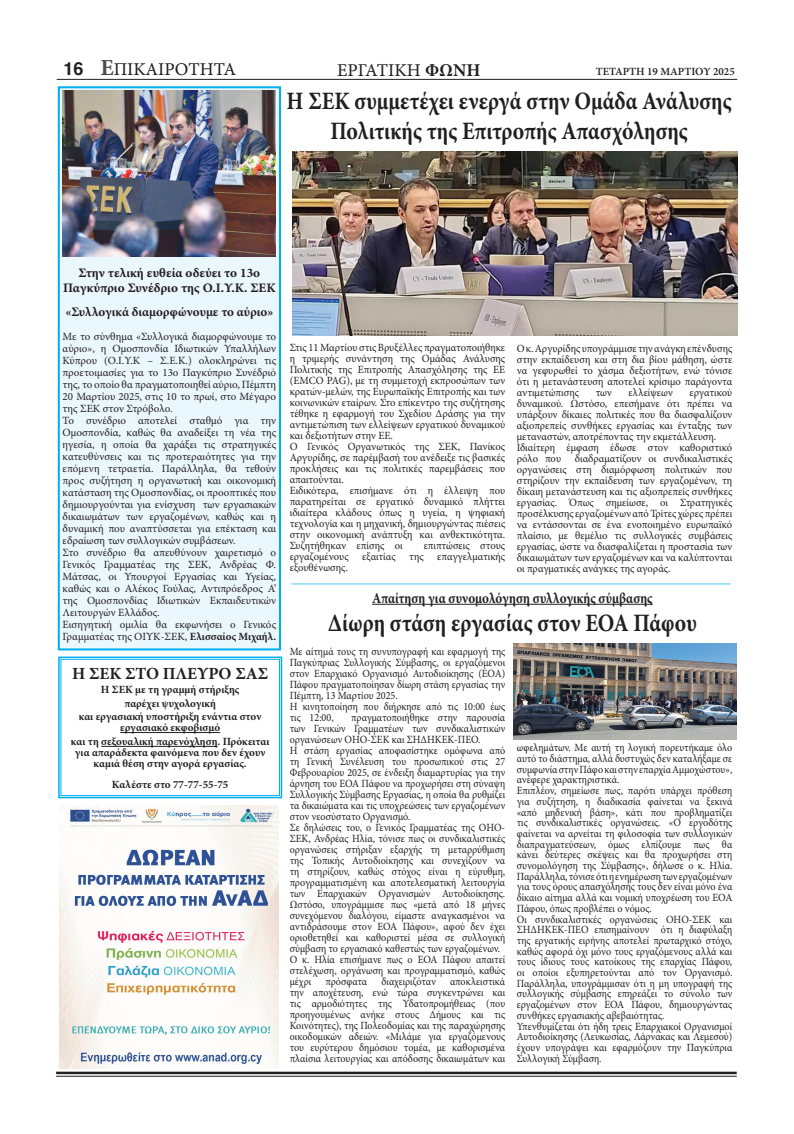
<style>
.page{position:relative;width:794px;height:1134px;background:#fff}
.page>*{position:absolute;margin:0;border:0;box-sizing:border-box;transform-origin:0 0}
.t1{font:700 25px/30px "Minion Pro";color:#231f20;text-align:center;scale:.87 1}
.t2{font:18px "Minion Pro Capt";color:#231f20}
.t3{font:700 18px "Helvetica";color:#231f20}
.t4{font:700 17px "Minion Pro";color:#231f20}
.t5{font:700 15px "Minion Pro";letter-spacing:.005em;color:#231f20;scale:.87 1}
.t6{font:13px "Minion Pro Bold Capt";color:#231f20}
.t7{font:700 13px "Minion Pro";color:#231f20}
.t8{font:11px/11px "Minion Pro";color:#231f20;text-align:justify;scale:.92 1}
.t9{font:11px/11px "Minion Pro";color:#231f20;text-align:justify;scale:.96 1}
.t10{font:11px/12px "Minion Pro";color:#231f20;text-align:justify}
.t11{font:700 11px/11px "Minion Pro";color:#231f20;text-align:center}
.t12{font:600 11px "Minion Pro";color:#231f20}
.s1{font-family:"Minion Pro";font-weight:700;font-size:23px;color:#4b4c4d}
.s2{font-family:"Minion Pro";font-weight:700}
.s3{font-weight:700}
</style>
<div class="page">
<svg style="left:58px;top:656px;width:225px;height:143px"></svg>
<div style="left:61px;top:659px;width:219px;height:137px;border:1px solid #00aeef"></div>
<hr style="left:291px;top:583px;width:440px;height:1px;background:#00aeef">
<div style="left:59px;top:87px;width:221px;height:562px;background:#eaf7fd"></div>
<div style="left:58px;top:86px;width:223px;height:564px;border:2px solid #00aeef"></div>
<img style="left:62px;top:91px;width:213px;height:166px">
<img style="left:60px;top:805px;width:218px;height:264px">
<img style="left:292px;top:151px;width:445px;height:185px">
<hr style="left:372px;top:604px;width:280px;height:1px;background:#231f20">
<img style="left:514px;top:643px;width:222px;height:97px">
<hr style="left:56px;top:1072px;width:680px;height:2px;background:#231f20">
<hr style="left:56px;top:1076px;width:680px;height:1px;background:#231f20">
<hr style="left:57px;top:79px;width:680px;height:1px;background:#231f20">
<p class="t3" style="left:63px;top:58px;width:22px">16</p>
<p class="t2" style="left:100px;top:58px;width:137px"><span class="s1">Ε</span>ΠΙΚΑΙΡΟΤΗΤΑ</p>
<p class="t2" style="left:337px;top:59px;width:145px">ΕΡΓΑΤΙΚΗ <span class="s2">ΦΩΝΗ</span></p>
<p class="t12" style="left:596px;top:64px;width:141px">ΤΕΤΑΡΤΗ 19 ΜΑΡΤΙΟΥ 2025</p>
<p class="t1" style="left:287px;top:86px;width:513px">Η ΣΕΚ συμμετέχει ενεργά στην Ομάδα Ανάλυσης<br>Πολιτικής της Επιτροπής Απασχόλησης</p>
<p class="t6" style="left:79px;top:265px;width:183px">Στην τελική ευθεία οδεύει το 13ο</p>
<p class="t6" style="left:63px;top:280px;width:214px">Παγκύπριο Συνέδριο της Ο.Ι.Υ.Κ. ΣΕΚ</p>
<p class="t7" style="left:65px;top:302px;width:209px">«Συλλογικά διαμορφώνουμε το αύριο»</p>
<p class="t10" style="left:63px;top:330px;width:215px">Με το σύνθημα «Συλλογικά διαμορφώνουμε το αύριο», η Ομοσπονδία Ιδιωτικών Υπαλλήλων Κύπρου (Ο.Ι.Υ.Κ – Σ.Ε.Κ.) ολοκληρώνει τις προετοιμασίες για το 13ο Παγκύπριο Συνέδριό της, το οποίο θα πραγματοποιηθεί αύριο, Πέμπτη 20 Μαρτίου 2025, στις 10 το πρωί, στο Μέγαρο της ΣΕΚ στον Στρόβολο.</p>
<p class="t10" style="left:63px;top:414px;width:215px">Το συνέδριο αποτελεί σταθμό για την Ομοσπονδία, καθώς θα αναδείξει τη νέα της ηγεσία, η οποία θα χαράξει τις στρατηγικές κατευθύνσεις και τις προτεραιότητες για την επόμενη τετραετία. Παράλληλα, θα τεθούν προς συζήτηση η οργανωτική και οικονομική κατάσταση της Ομοσπονδίας, οι προοπτικές που δημιουργούνται για ενίσχυση των εργασιακών δικαιωμάτων των εργαζομένων, καθώς και η δυναμική που αναπτύσσεται για επέκταση και εδραίωση των συλλογικών συμβάσεων.</p>
<p class="t10" style="left:63px;top:546px;width:215px">Στο συνέδριο θα απευθύνουν χαιρετισμό ο Γενικός Γραμματέας της ΣΕΚ, Ανδρέας Φ.<br>Μάτσας, οι Υπουργοί Εργασίας και Υγείας, καθώς και ο Αλέκος Γούλας, Αντιπρόεδρος Α’ της Ομοσπονδίας Ιδιωτικών Εκπαιδευτικών Λειτουργών Ελλάδος.</p>
<p class="t10" style="left:63px;top:618px;width:215px">Εισηγητική ομιλία θα εκφωνήσει ο Γενικός<br>Γραμματέας της ΟΙΥΚ-ΣΕΚ, <span class="s3">Ελισσαίος Μιχαήλ.</span></p>
<p class="t4" style="left:72px;top:661px;width:197px">Η ΣΕΚ ΣΤΟ ΠΛΕΥΡΟ ΣΑΣ</p>
<p class="t11" style="left:101px;top:684px;width:140px">Η ΣΕΚ με τη γραμμή στήριξης</p>
<p class="t11" style="left:124px;top:697px;width:93px">παρέχει ψυχολογική</p>
<p class="t11" style="left:79px;top:711px;width:184px">και εργασιακή υποστήριξη ενάντια στον εργασιακό εκφοβισμό</p>
<p class="t11" style="left:71px;top:736px;width:200px">και τη σεξουαλική παρενόχληση. Πρόκειται για απαράδεκτα φαινόμενα που δεν έχουν καμιά θέση στην αγορά εργασίας.</p>
<p class="t11" style="left:112px;top:779px;width:118px">Καλέστε στο 77-77-55-75</p>
<p class="t9" style="left:290px;top:342px;width:226px">Στις 11 Μαρτίου στις Βρυξέλλες πραγματοποιήθηκε η τριμερής συνάντηση της Ομάδας Ανάλυσης Πολιτικής της Επιτροπής Απασχόλησης της ΕΕ (EMCO PAG), με τη συμμετοχή εκπροσώπων των κρατών-μελών, της Ευρωπαϊκής Επιτροπής και των κοινωνικών εταίρων. Στο επίκεντρο της συζήτησης τέθηκε η εφαρμογή του Σχεδίου Δράσης για την αντιμετώπιση των ελλείψεων εργατικού δυναμικού και δεξιοτήτων στην ΕΕ.</p>
<p class="t9" style="left:290px;top:441px;width:226px">Ο Γενικός Οργανωτικός της ΣΕΚ, Πανίκος Αργυρίδης, σε παρέμβασή του ανέδειξε τις βασικές προκλήσεις και τις πολιτικές παρεμβάσεις που απαιτούνται.</p>
<p class="t9" style="left:290px;top:485px;width:226px">Ειδικότερα, επισήμανε ότι η έλλειψη που παρατηρείται σε εργατικό δυναμικό πλήττει ιδιαίτερα κλάδους όπως η υγεία, η ψηφιακή τεχνολογία και η μηχανική, δημιουργώντας πιέσεις στην οικονομική ανάπτυξη και ανθεκτικότητα.<br>Συζητήθηκαν επίσης οι</p>
<p class="t9" style="left:290px;top:540px;width:226px;text-indent:134px">επιπτώσεις στους εργαζομένους εξαιτίας της επαγγελματικής εξουθένωσης.</p>
<p class="t9" style="left:517px;top:343px;width:226px">Ο κ. Αργυρίδης υπογράμμισε την ανάγκη επένδυσης στην εκπαίδευση και στη δια βίου μάθηση, ώστε να γεφυρωθεί το χάσμα δεξιοτήτων, ενώ τόνισε ότι η μετανάστευση αποτελεί κρίσιμο παράγοντα αντιμετώπισης</p>
<p class="t9" style="left:595px;top:387px;width:18px">των</p>
<p class="t9" style="left:628px;top:387px;width:48px">ελλείψεων</p>
<p class="t9" style="left:517px;top:387px;width:226px;text-indent:173px">εργατικού δυναμικού. Ωστόσο, επεσήμανε ότι πρέπει να υπάρξουν δίκαιες πολιτικές που θα διασφαλίζουν αξιοπρεπείς συνθήκες εργασίας και ένταξης των μεταναστών, αποτρέποντας την εκμετάλλευση.</p>
<p class="t9" style="left:517px;top:442px;width:226px">Ιδιαίτερη έμφαση έδωσε στον καθοριστικό ρόλο που</p>
<p class="t9" style="left:517px;top:453px;width:226px;text-indent:58px">διαδραματίζουν οι συνδικαλιστικές οργανώσεις στη διαμόρφωση πολιτικών που στηρίζουν την εκπαίδευση των εργαζομένων, τη δίκαιη μετανάστευση και τις αξιοπρεπείς συνθήκες εργασίας. Όπως σημείωσε, οι Στρατηγικές προσέλκυσης εργαζομένων από Τρίτες χώρες πρέπει να εντάσσονται σε ένα ενοποιημένο ευρωπαϊκό πλαίσιο, με θεμέλιο τις συλλογικές συμβάσεις εργασίας, ώστε να διασφαλίζεται η προστασία των δικαιωμάτων των εργαζομένων και να καλύπτονται οι πραγματικές ανάγκες της αγοράς.</p>
<p class="t5" style="left:372px;top:587px;width:324px">Απαίτηση για συνομολόγηση συλλογικής σύμβασης</p>
<p class="t1" style="left:328px;top:608px;width:426px">Δίωρη στάση εργασίας στον ΕΟΑ Πάφου</p>
<p class="t8" style="left:290px;top:646px;width:236px">Με αίτημά τους τη συνυπογραφή και εφαρμογή της Παγκύπριας Συλλογικής Σύμβασης, οι εργαζόμενοι στον Επαρχιακό Οργανισμό Αυτοδιοίκησης (ΕΟΑ)<br>Πάφου πραγματοποίησαν δίωρη στάση εργασίας την Πέμπτη, 13 Μαρτίου 2025.</p>
<p class="t8" style="left:290px;top:701px;width:236px">Η κινητοποίηση που διήρκησε από τις 10:00 έως τις 12:00,</p>
<p class="t8" style="left:290px;top:712px;width:236px;text-indent:62px">πραγματοποιήθηκε στην παρουσία των Γενικών Γραμματέων των συνδικαλιστικών οργανώσεων ΟΗΟ-ΣΕΚ και ΣΗΔΗΚΕΚ-ΠΕΟ.</p>
<p class="t8" style="left:290px;top:745px;width:236px">Η στάση εργασίας αποφασίστηκε ομόφωνα από τη Γενική Συνέλευση του προσωπικού στις 27<br>Φεβρουαρίου 2025, σε ένδειξη διαμαρτυρίας για την άρνηση του ΕΟΑ Πάφου να προχωρήσει στη σύναψη Συλλογικής Σύμβασης Εργασίας, η οποία θα ρυθμίζει τα δικαιώματα και τις υποχρεώσεις των εργαζομένων στον νεοσύστατο Οργανισμό.</p>
<p class="t8" style="left:290px;top:822px;width:236px">Σε δηλώσεις του, ο Γενικός Γραμματέας της ΟΗΟ-ΣΕΚ, Ανδρέας Ηλία, τόνισε πως οι συνδικαλιστικές οργανώσεις στήριξαν εξαρχής τη μεταρρύθμιση της Τοπικής Αυτοδιοίκησης και συνεχίζουν να τη στηρίζουν, καθώς στόχος είναι η εύρυθμη, προγραμματισμένη και αποτελεσματική λειτουργία των Επαρχιακών Οργανισμών Αυτοδιοίκησης.<br>Ωστόσο, υπογράμμισε πως «μετά από 18 μήνες συνεχόμενου διαλόγου, είμαστε αναγκασμένοι να αντιδράσουμε στον ΕΟΑ Πάφου», αφού δεν έχει οριοθετηθεί και καθοριστεί μέσα σε συλλογική σύμβαση το εργασιακό καθεστώς των εργαζομένων.</p>
<p class="t8" style="left:290px;top:954px;width:236px">Ο κ. Ηλία επισήμανε πως ο ΕΟΑ Πάφου απαιτεί στελέχωση, οργάνωση και προγραμματισμό, καθώς μέχρι</p>
<p class="t8" style="left:517px;top:742px;width:236px;line-height:10.7px">ωφελημάτων. Με αυτή τη λογική πορευτήκαμε όλο αυτό το διάστημα, αλλά δυστυχώς δεν καταλήξαμε σε συμφωνία στην Πάφο και στην επαρχία Αμμοχώστου», ανέφερε χαρακτηριστικά.</p>
<p class="t8" style="left:517px;top:785px;width:236px;line-height:10.7px">Επιπλέον, σημείωσε πως, παρότι υπάρχει πρόθεση για συζήτηση, η διαδικασία φαίνεται να ξεκινά «από μηδενική βάση», κάτι που προβληματίζει τις συνδικαλιστικές οργανώσεις. «Ο εργοδότης φαίνεται να αρνείται τη φιλοσοφία των συλλογικών διαπραγματεύσεων, όμως ελπίζουμε πως θα κάνει δεύτερες σκέψεις και θα προχωρήσει στη συνομολόγηση της Σύμβασης», δήλωσε ο κ. Ηλία.<br>Παράλληλα, τόνισε ότι η ενημέρωση των εργαζομένων για τους όρους απασχόλησής τους δεν είναι μόνο ένα δίκαιο αίτημα αλλά και νομική υποχρέωση του ΕΟΑ Πάφου, όπως προβλέπει ο νόμος.</p>
<p class="t8" style="left:517px;top:914px;width:236px;line-height:10.7px">Οι συνδικαλιστικές οργανώσεις ΟΗΟ-ΣΕΚ και ΣΗΔΗΚΕΚ-ΠΕΟ επισημαίνουν ότι η διαφύλαξη της εργατικής ειρήνης αποτελεί πρωταρχικό στόχο, καθώς αφορά όχι μόνο τους εργαζόμενους αλλά και τους ίδιους τους κατοίκους της επαρχίας Πάφου, οι οποίοι εξυπηρετούνται από τον Οργανισμό.<br>Παράλληλα, υπογράμμισαν ότι η μη υπογραφή της συλλογικής σύμβασης επηρεάζει το σύνολο των εργαζομένων στον ΕΟΑ Πάφου, δημιουργώντας συνθήκες εργασιακής αβεβαιότητας.</p>
<p class="t8" style="left:517px;top:1021px;width:236px;line-height:10.7px">Υπενθυμίζεται ότι ήδη τρεις Επαρχιακοί Οργανισμοί Αυτοδιοίκησης (Λευκωσίας, Λάρνακας και Λεμεσού) έχουν υπογράψει και εφαρμόζουν την Παγκύπρια Συλλογική Σύμβαση.</p>
<p class="t8" style="left:325px;top:976px;width:47px">πρόσφατα</p>
<p class="t8" style="left:381px;top:976px;width:61px">διαχειριζόταν</p>
<p class="t8" style="left:290px;top:976px;width:236px;text-indent:160px">αποκλειστικά την αποχέτευση, ενώ τώρα συγκεντρώνει και τις αρμοδιότητες της Υδατοπρομήθειας (που προηγουμένως ανήκε στους Δήμους και τις Κοινότητες), της Πολεοδομίας και της παραχώρησης οικοδομικών αδειών. «Μιλάμε για εργαζόμενους του ευρύτερου δημόσιου τομέα, με καθορισμένα πλαίσια λειτουργίας και απόδοσης δικαιωμάτων και</p>
</div>
